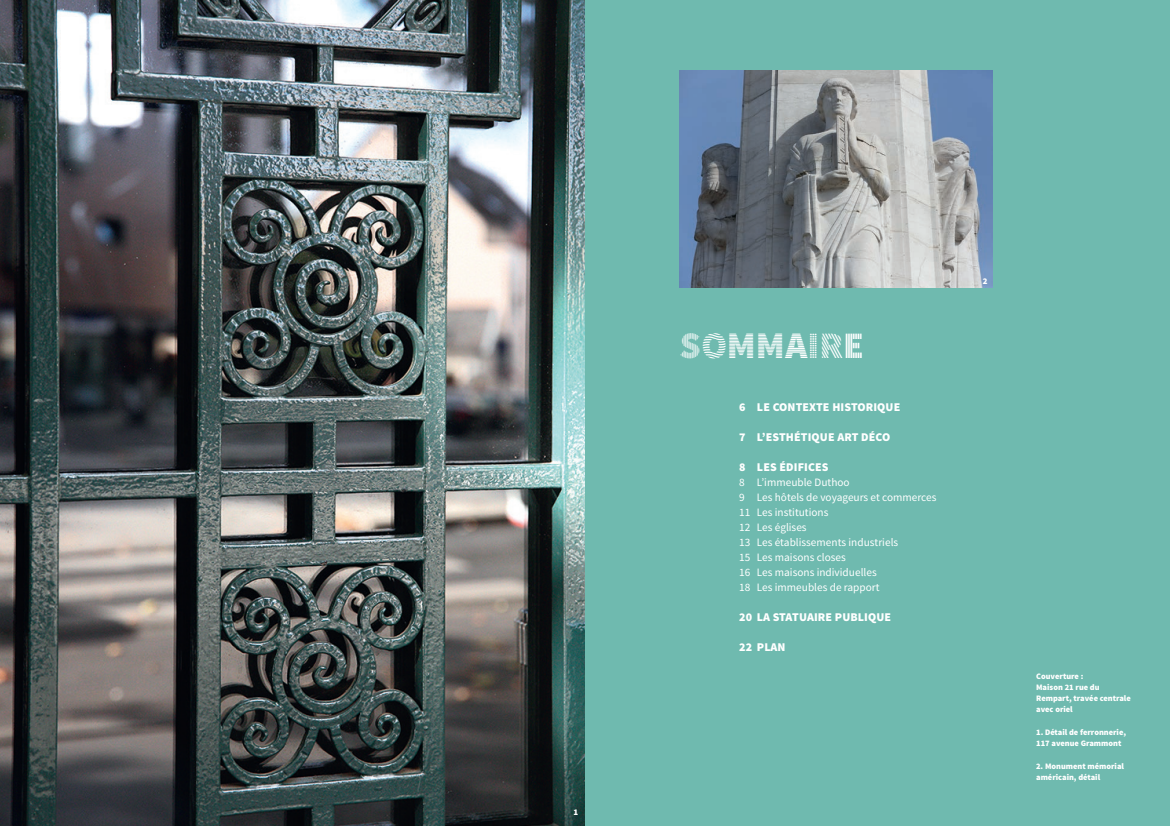
<style>
.page{position:relative;width:1170px;height:826px;background:#fff}
.page>*{position:absolute;margin:0;border:0;box-sizing:border-box;transform-origin:0 0}
.t1{font:37.5px "Source Sans Pro DISPLAY";color:#fff}
.t2{font:900 11.88px "Source Sans Pro";letter-spacing:.01em;color:#fff}
.t3{font:11.25px/15px "Source Sans Pro";color:#fff}
.t4{font:900 8.75px "Source Sans Pro";color:#fff}
.t5{font:900 8.38px/11.2px "Source Sans Pro";color:#fff}
</style>
<div class="page">
<div style="left:585px;top:0;width:584px;height:826px;background:#6fbaaf"></div>
<img style="left:0;top:0;width:585px;height:826px">
<img style="left:679px;top:71px;width:313px;height:216px">
<p class="t4" style="left:573px;top:806px;width:6px">1</p>
<h1 class="t1" style="left:679px;top:326px;width:186px">SOMMAIRE</h1>
<p class="t2" style="left:739px;top:399px;width:163px">6 LE CONTEXTE HISTORIQUE</p>
<p class="t2" style="left:739px;top:429px;width:153px">7 L’ESTHÉTIQUE ART DÉCO</p>
<p class="t2" style="left:739px;top:459px;width:91px">8 LES ÉDIFICES</p>
<p class="t3" style="left:739px;top:474px;width:199px">8 L’immeuble Duthoo<br>9 Les hôtels de voyageurs et commerces<br>11 Les institutions<br>12 Les églises<br>13 Les établissements industriels<br>15 Les maisons closes<br>16 Les maisons individuelles<br>18 Les immeubles de rapport</p>
<p class="t2" style="left:739px;top:609px;width:153px">20 LA STATUAIRE PUBLIQUE</p>
<p class="t2" style="left:739px;top:639px;width:48px">22 PLAN</p>
<p class="t4" style="left:982px;top:275px;width:6px">2</p>
<p class="t5" style="left:1036px;top:670px;width:96px">Couverture :<br>Maison 21 rue du<br>Rempart, travée centrale avec oriel</p>
<p class="t5" style="left:1036px;top:726px;width:91px">1. Détail de ferronnerie,<br>117 avenue Grammont</p>
<p class="t5" style="left:1036px;top:760px;width:89px">2. Monument mémorial américain, détail</p>
</div>
